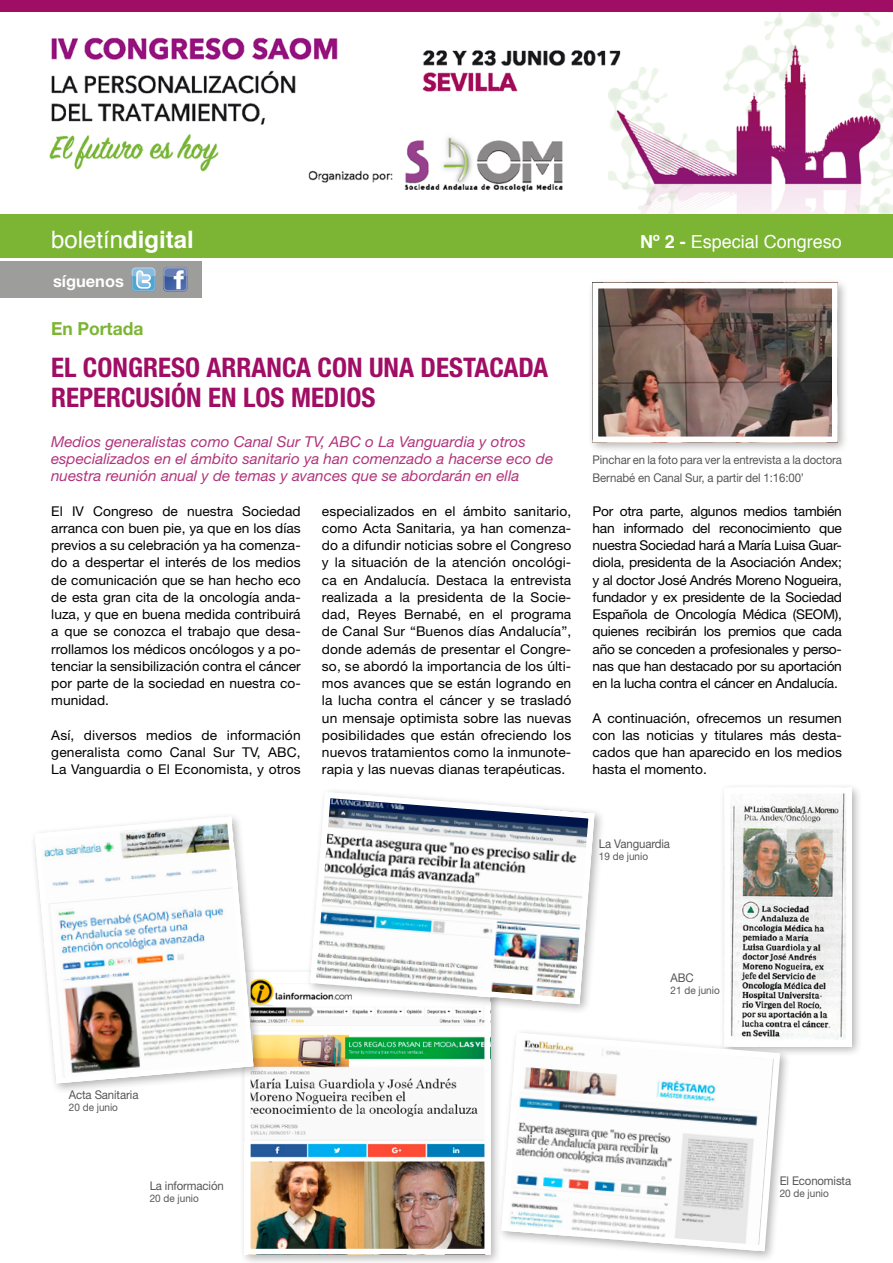
<style>
.page{position:relative;width:893px;height:1263px;background:#fff}
.page>*{position:absolute;margin:0;border:0;box-sizing:border-box;transform-origin:0 0}
.t1{font:700 condensed 27px/30px "Helvetica Neue";color:#a00d64}
.t2{font:24px "Helvetica";color:#fff}
.t3{font:18px "Helvetica";color:#fff}
.t4{font:700 18px "Helvetica Neue";color:#7cb534}
.t5{font:700 16.5px "Helvetica Neue";color:#fff}
.t6{font:italic 15px/17.2px "Helvetica Neue";color:#b2357c}
.t7{font:13.5px/17.2px "Helvetica Neue";color:#000;text-align:justify}
.t8{font:12px/18px "Helvetica Neue";letter-spacing:-.01em;color:#575756;scale:.95 1}
.t9{font:10.5px "Helvetica Neue";color:#575756;scale:.95 1}
.s1{font-weight:700}
</style>
<div class="page">
<div style="left:0;top:261px;width:202px;height:37px;background:#9d9d9c"></div>
<div style="left:0;top:0;width:893px;height:13px;background:#a00d64"></div>
<div style="left:0;top:214px;width:893px;height:43px;background:#7cb534"></div>
<img style="left:49px;top:13px;width:844px;height:201px">
<svg style="left:163px;top:267px;width:25px;height:25px"></svg>
<svg style="left:131px;top:267px;width:25px;height:25px"></svg>
<svg style="left:131px;top:267px;width:25px;height:24px"></svg>
<div style="left:587px;top:278px;width:262px;height:175px;background:#000;opacity:.3"></div>
<img style="left:599px;top:290px;width:232px;height:145px">
<div style="left:592px;top:283px;width:246px;height:159px;border:6px solid #fff"></div>
<div style="left:720px;top:783px;width:143px;height:274px;background:#000;opacity:.3"></div>
<img style="left:732px;top:795px;width:113px;height:244px">
<div style="left:240px;top:967px;width:262px;height:296px;background:#000;opacity:.3"></div>
<img style="left:252px;top:979px;width:231px;height:268px">
<div style="left:245px;top:972px;width:245px;height:282px;border:6px solid #fff"></div>
<div style="left:30px;top:811px;width:235px;height:283px;background:#000;opacity:.3"></div>
<svg style="left:32px;top:814px;width:224px;height:272px"></svg>
<div style="left:305px;top:787px;width:300px;height:228px;background:#000;opacity:.3"></div>
<svg style="left:307px;top:789px;width:291px;height:218px"></svg>
<div style="left:496px;top:1027px;width:295px;height:235px;background:#000;opacity:.3"></div>
<svg style="left:498px;top:1029px;width:285px;height:225px"></svg>
<h2 class="t2" style="left:51px;top:219px;width:144px">boletín<span class="s1">digital</span></h2>
<h3 class="t3" style="left:640px;top:227px;width:203px"><span class="s1">Nº 2 -</span> Especial Congreso</h3>
<p class="t5" style="left:53px;top:271px;width:72px">síguenos</p>
<h3 class="t4" style="left:51px;top:318px;width:94px">En Portada</h3>
<h1 class="t1" style="left:51px;top:352px;width:499px">EL CONGRESO ARRANCA CON UNA DESTACADA<br>REPERCUSIÓN EN LOS MEDIOS</h1>
<p class="t6" style="left:51px;top:432px;width:504px">Medios generalistas como Canal Sur TV, ABC o La Vanguardia y otros especializados en el ámbito sanitario ya han comenzado a hacerse eco de nuestra reunión anual y de temas y avances que se abordarán en ella</p>
<p class="t8" style="left:593px;top:451px;width:264px">Pinchar en la foto para ver la entrevista a la doctora<br>Bernabé en Canal Sur, a partir del 1:16:00’</p>
<p class="t7" style="left:51px;top:502px;width:251px">El IV Congreso de nuestra Sociedad arranca con buen pie, ya que en los días previos a su celebración ya ha comenza&shy;do a despertar el interés de los medios de comunicación que se han hecho eco de esta gran cita de la oncología anda&shy;luza, y que en buena medida contribuirá a que se conozca el trabajo que desa&shy;rrollamos los médicos oncólogos y a po&shy;tenciar la sensibilización contra el cáncer por parte de la sociedad en nuestra co&shy;munidad.</p>
<p class="t7" style="left:51px;top:726px;width:251px">Así, diversos medios de información generalista como Canal Sur TV, ABC, La Vanguardia o El Economista, y otros</p>
<p class="t7" style="left:322px;top:502px;width:251px">especializados en el ámbito sanitario, como Acta Sanitaria, ya han comenza&shy;do a difundir noticias sobre el Congreso y la situación de la atención oncológi&shy;ca en Andalucía. Destaca la entrevista realizada a la presidenta de la Socie&shy;dad, Reyes Bernabé, en el programa de Canal Sur “Buenos días Andalucía”, donde además de presentar el Congre&shy;so, se abordó la importancia de los últi&shy;mos avances que se están logrando en la lucha contra el cáncer y se trasladó un mensaje optimista sobre las nuevas posibilidades que están ofreciendo los nuevos tratamientos como la inmunote&shy;rapia y las nuevas dianas terapéuticas.</p>
<p class="t7" style="left:593px;top:502px;width:251px">Por otra parte, algunos medios también han informado del reconocimiento que nuestra Sociedad hará a María Luisa Guar&shy;diola, presidenta de la Asociación Andex; y al doctor José Andrés Moreno Nogueira, fundador y ex presidente de la Sociedad Española de Oncología Médica (SEOM), quienes recibirán los premios que cada año se conceden a profesionales y perso&shy;nas que han destacado por su aportación en la lucha contra el cáncer en Andalucía.</p>
<p class="t7" style="left:593px;top:709px;width:251px">A continuación, ofrecemos un resumen con las noticias y titulares más desta&shy;cados que han aparecido en los medios hasta el momento.</p>
<p class="t8" style="left:599px;top:835px;width:76px">La Vanguardia</p>
<p class="t9" style="left:599px;top:850px;width:53px">19 de junio</p>
<p class="t8" style="left:69px;top:1086px;width:75px">Acta Sanitaria</p>
<p class="t9" style="left:69px;top:1101px;width:53px">20 de junio</p>
<p class="t8" style="left:150px;top:1176px;width:80px">La información</p>
<p class="t9" style="left:150px;top:1191px;width:53px">20 de junio</p>
<p class="t8" style="left:671px;top:968px;width:26px">ABC</p>
<p class="t9" style="left:671px;top:984px;width:53px">21 de junio</p>
<p class="t8" style="left:780px;top:1172px;width:77px">El Economista</p>
<p class="t9" style="left:780px;top:1187px;width:53px">20 de junio</p>
</div>
